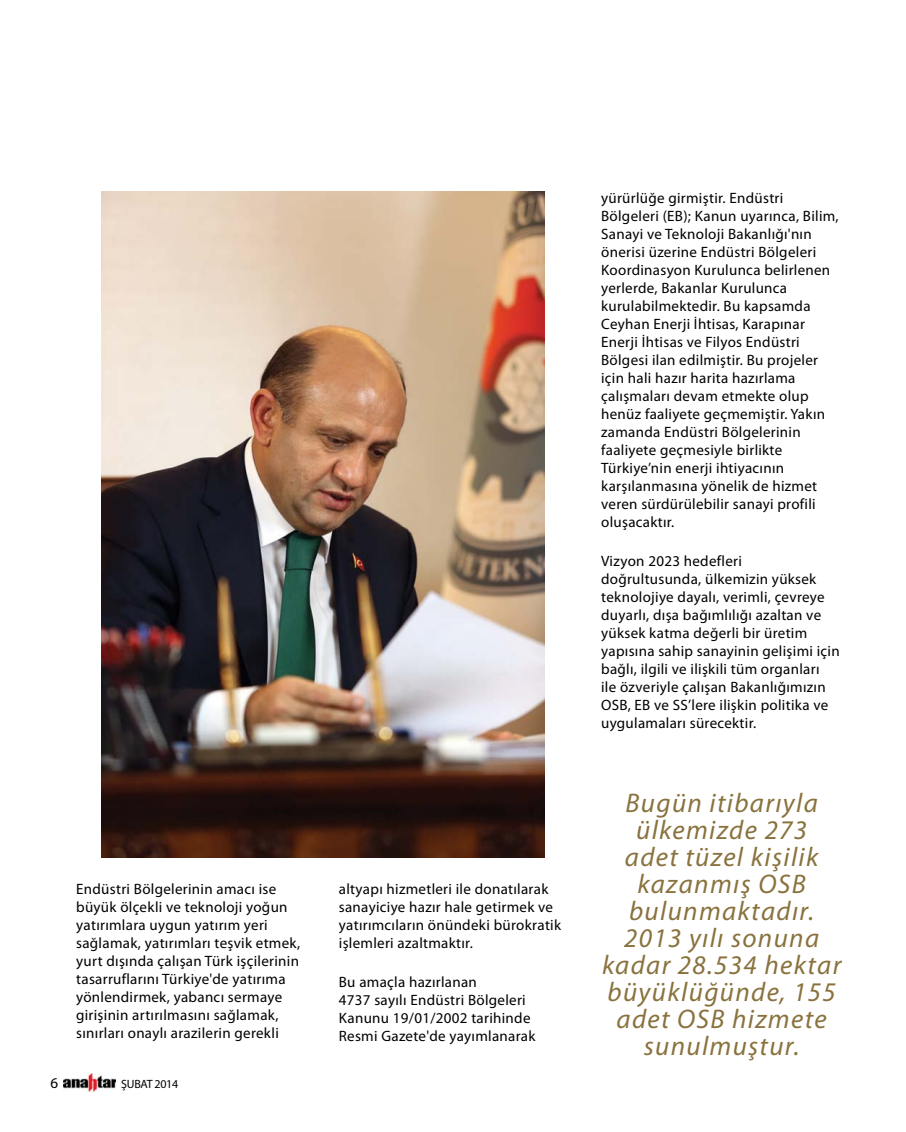
<style>
.page{position:relative;width:906px;height:1132px;background:#fff}
.page>*{position:absolute;margin:0;border:0;box-sizing:border-box;transform-origin:0 0}
.t1{font:italic 27px/27px "Myriad Pro";letter-spacing:.05em;color:#89723d;text-align:center}
.t2{font:15px/18px "Myriad Pro";letter-spacing:.02em;color:#000}
.t3{font:12px "Myriad Pro";letter-spacing:-.025em;color:#000}
</style>
<div class="page">
<img style="left:64px;top:1073px;width:51px;height:18px">
<img style="left:101px;top:191px;width:444px;height:665px">
<p class="t2" style="left:76px;top:881px;width:225px">Endüstri Bölgelerinin amacı ise büyük ölçekli ve teknoloji yoğun yatırımlara uygun yatırım yeri sağlamak, yatırımları teşvik etmek, yurt dışında çalışan Türk işçilerinin tasarruflarını Türkiye'de yatırıma yönlendirmek, yabancı sermaye girişinin artırılmasını sağlamak, sınırları onaylı arazilerin gerekli</p>
<p class="t2" style="left:339px;top:881px;width:224px">altyapı hizmetleri ile donatılarak sanayiciye hazır hale getirmek ve yatırımcıların önündeki bürokratik işlemleri azaltmaktır.</p>
<p class="t2" style="left:339px;top:973px;width:198px">Bu amaçla hazırlanan<br>4737 sayılı Endüstri Bölgeleri<br>Kanunu 19/01/2002 tarihinde<br>Resmi Gazete'de yayımlanarak</p>
<p class="t2" style="left:50px;top:1074px;width:9px">6</p>
<p class="t3" style="left:121px;top:1078px;width:59px">ŞUBAT 2014</p>
<p class="t2" style="left:601px;top:190px;width:239px">yürürlüğe girmiştir. Endüstri Bölgeleri (EB); Kanun uyarınca, Bilim, Sanayi ve Teknoloji Bakanlığı'nın önerisi üzerine Endüstri Bölgeleri Koordinasyon Kurulunca belirlenen yerlerde, Bakanlar Kurulunca kurulabilmektedir. Bu kapsamda Ceyhan Enerji İhtisas, Karapınar Enerji İhtisas ve Filyos Endüstri Bölgesi ilan edilmiştir. Bu projeler için hali hazır harita hazırlama çalışmaları devam etmekte olup henüz faaliyete geçmemiştir. Yakın zamanda Endüstri Bölgelerinin faaliyete geçmesiyle birlikte Türkiye’nin enerji ihtiyacının karşılanmasına yönelik de hizmet veren sürdürülebilir sanayi profili oluşacaktır.</p>
<p class="t2" style="left:601px;top:553px;width:240px">Vizyon 2023 hedefleri doğrultusunda, ülkemizin yüksek teknolojiye dayalı, verimli, çevreye duyarlı, dışa bağımlılığı azaltan ve yüksek katma değerli bir üretim yapısına sahip sanayinin gelişimi için bağlı, ilgili ve ilişkili tüm organları<br>ile özveriyle çalışan Bakanlığımızın OSB, EB ve SS’lere ilişkin politika ve uygulamaları sürecektir.</p>
<h1 class="t1" style="left:602px;top:792px;width:241px">Bugün itibarıyla ülkemizde 273<br>adet tüzel kişilik kazanmış OSB bulunmaktadır.<br>2013 yılı sonuna kadar 28.534 hektar büyüklüğünde, 155 adet OSB hizmete sunulmuştur.</h1>
</div>
